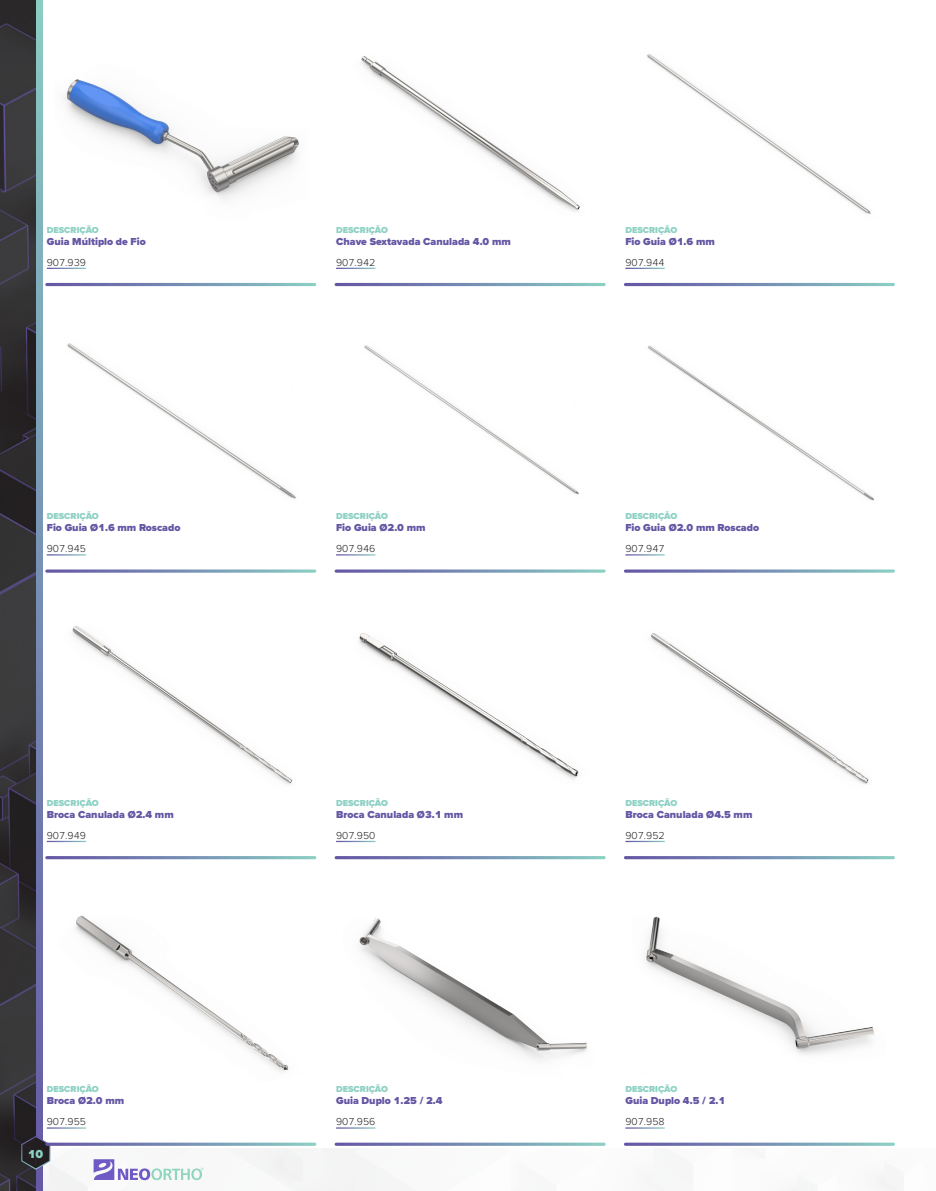
<style>
.page{position:relative;width:936px;height:1191px;background:#fff}
.page>*{position:absolute;margin:0;border:0;box-sizing:border-box;transform-origin:0 0}
.t1{font:900 12px "Proxima Nova";color:#8dd1c4}
.inst-data-name-2{font:900 10.5px "Proxima Nova";color:#6556a4}
.inst-code-4{font:300 10.5px "Proxima Nova";color:#231f20}
.inst-desc-1{font:900 9px "Proxima Nova";color:#8dd1c4}
</style>
<div class="page">
<img style="left:0;top:0;width:36px;height:1191px">
<svg style="left:36px;top:0;width:7px;height:1191px;background:#7791b4"></svg>
<svg style="left:21px;top:1135px;width:30px;height:35px"></svg>
<svg style="left:94px;top:1159px;width:110px;height:21px"></svg>
<img style="left:64px;top:79px;width:235px;height:121px">
<img style="left:361px;top:56px;width:219px;height:156px">
<img style="left:647px;top:54px;width:224px;height:160px">
<img style="left:67px;top:343px;width:229px;height:156px">
<img style="left:364px;top:345px;width:215px;height:150px">
<img style="left:647px;top:345px;width:227px;height:156px">
<img style="left:72px;top:626px;width:221px;height:158px">
<img style="left:359px;top:633px;width:220px;height:146px">
<img style="left:651px;top:633px;width:218px;height:151px">
<hr style="left:47px;top:1142px;width:268px;height:3px;background:#fff">
<img style="left:75px;top:915px;width:214px;height:157px">
<img style="left:359px;top:918px;width:228px;height:142px">
<img style="left:645px;top:916px;width:229px;height:139px">
<p class="inst-desc-1" style="left:47px;top:223px;width:53px">DESCRIÇÃO</p>
<p class="inst-data-name-2" style="left:47px;top:233px;width:100px">Guia Múltiplo de Fio</p>
<p class="inst-code-4" style="left:47px;top:254px;width:41px">907.939</p>
<p class="inst-desc-1" style="left:47px;top:509px;width:53px">DESCRIÇÃO</p>
<p class="inst-data-name-2" style="left:47px;top:520px;width:135px">Fio Guia Ø1.6 mm Roscado</p>
<p class="inst-code-4" style="left:47px;top:541px;width:41px">907.945</p>
<p class="inst-desc-1" style="left:47px;top:796px;width:53px">DESCRIÇÃO</p>
<p class="inst-data-name-2" style="left:47px;top:806px;width:128px">Broca Canulada Ø2.4 mm</p>
<p class="inst-code-4" style="left:47px;top:827px;width:41px">907.949</p>
<p class="inst-desc-1" style="left:47px;top:1082px;width:53px">DESCRIÇÃO</p>
<p class="inst-data-name-2" style="left:47px;top:1093px;width:79px">Broca Ø2.0 mm</p>
<p class="inst-code-4" style="left:47px;top:1114px;width:41px">907.955</p>
<p class="t1" style="left:28px;top:1144px;width:17px">10</p>
<p class="inst-desc-1" style="left:336px;top:223px;width:53px">DESCRIÇÃO</p>
<p class="inst-data-name-2" style="left:336px;top:233px;width:176px">Chave Sextavada Canulada 4.0 mm</p>
<p class="inst-code-4" style="left:336px;top:254px;width:41px">907.942</p>
<p class="inst-desc-1" style="left:336px;top:509px;width:53px">DESCRIÇÃO</p>
<p class="inst-data-name-2" style="left:336px;top:520px;width:91px">Fio Guia Ø2.0 mm</p>
<p class="inst-code-4" style="left:336px;top:541px;width:41px">907.946</p>
<p class="inst-desc-1" style="left:336px;top:796px;width:53px">DESCRIÇÃO</p>
<p class="inst-data-name-2" style="left:336px;top:806px;width:128px">Broca Canulada Ø3.1 mm</p>
<p class="inst-code-4" style="left:336px;top:827px;width:41px">907.950</p>
<p class="inst-desc-1" style="left:336px;top:1082px;width:53px">DESCRIÇÃO</p>
<p class="inst-data-name-2" style="left:336px;top:1093px;width:108px">Guia Duplo 1.25 / 2.4</p>
<p class="inst-code-4" style="left:336px;top:1114px;width:41px">907.956</p>
<p class="inst-desc-1" style="left:625px;top:223px;width:53px">DESCRIÇÃO</p>
<p class="inst-data-name-2" style="left:625px;top:233px;width:91px">Fio Guia Ø1.6 mm</p>
<p class="inst-code-4" style="left:625px;top:254px;width:41px">907.944</p>
<p class="inst-desc-1" style="left:625px;top:509px;width:53px">DESCRIÇÃO</p>
<p class="inst-data-name-2" style="left:625px;top:520px;width:135px">Fio Guia Ø2.0 mm Roscado</p>
<p class="inst-code-4" style="left:625px;top:541px;width:41px">907.947</p>
<p class="inst-desc-1" style="left:625px;top:796px;width:53px">DESCRIÇÃO</p>
<p class="inst-data-name-2" style="left:625px;top:806px;width:128px">Broca Canulada Ø4.5 mm</p>
<p class="inst-code-4" style="left:625px;top:827px;width:41px">907.952</p>
<p class="inst-desc-1" style="left:625px;top:1082px;width:53px">DESCRIÇÃO</p>
<p class="inst-data-name-2" style="left:625px;top:1093px;width:101px">Guia Duplo 4.5 / 2.1</p>
<p class="inst-code-4" style="left:625px;top:1114px;width:41px">907.958</p>
</div>
